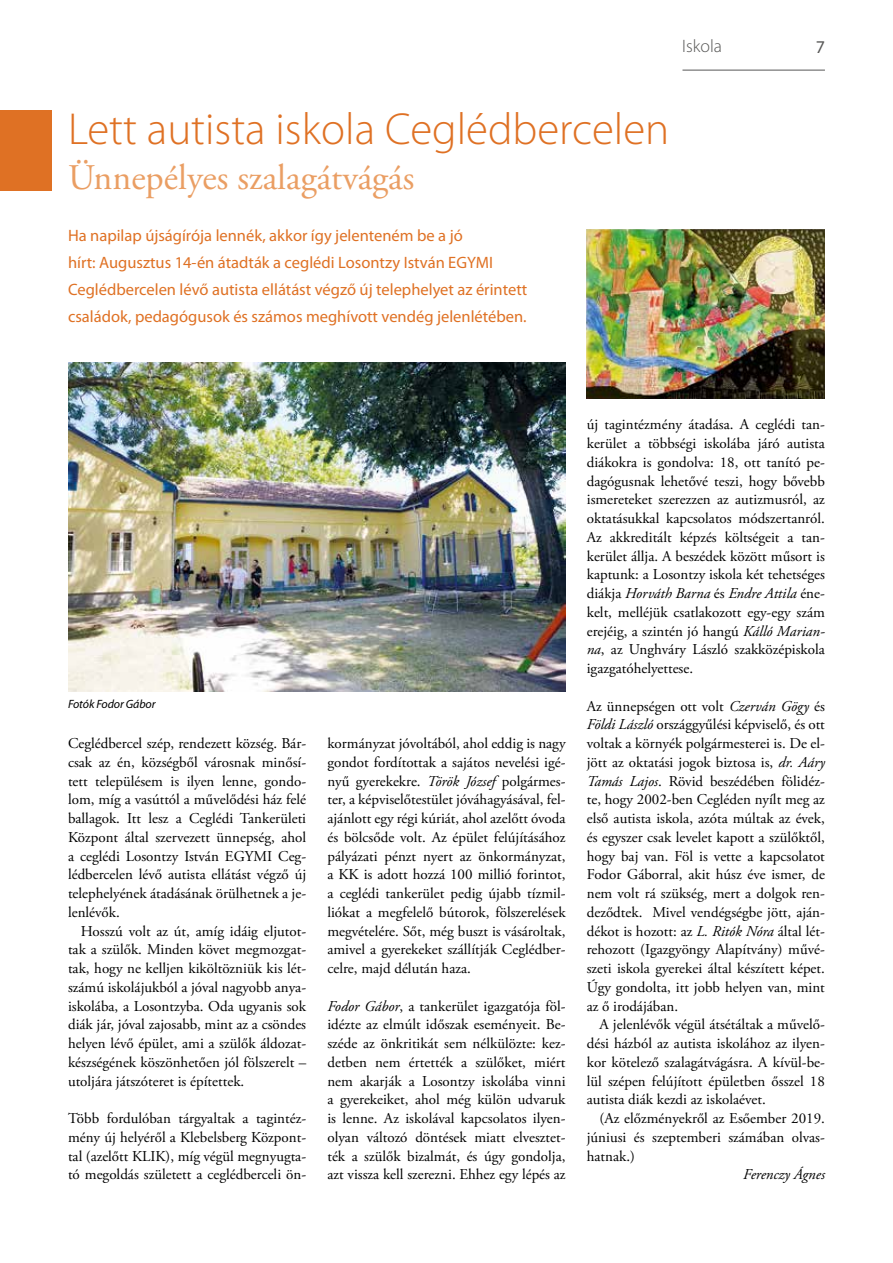
<style>
.page{position:relative;width:893px;height:1263px;background:#fff}
.page>*{position:absolute;margin:0;border:0;box-sizing:border-box;transform-origin:0 0}
.t1{font:300 45px "Myriad Pro";color:#df7124}
.t2{font:36px "Adobe Garamond Pro";color:#ea9e63}
.t3{font:300 18px "Myriad Pro";color:#575756}
.t4{font:18px "Myriad Pro";color:#575756}
.t5{font:16.5px/27px "Myriad Pro";color:#df7124}
.t6{font:15px/18.8px "Adobe Garamond Pro";color:#000;text-align:justify}
.t7{font:italic 15px "Adobe Garamond Pro";color:#000}
.t8{font:italic 12px "Myriad Pro";letter-spacing:-.01em;color:#000}
.s1{font-style:italic}
</style>
<div class="page">
<hr style="left:682px;top:70px;width:143px;height:1px;background:#575756">
<div style="left:0;top:111px;width:51px;height:80px;background:#df7124"></div>
<img style="left:68px;top:362px;width:498px;height:330px">
<img style="left:587px;top:229px;width:238px;height:169px">
<p class="t3" style="left:682px;top:35px;width:41px">Iskola</p>
<p class="t4" style="left:816px;top:37px;width:11px">7</p>
<h1 class="t1" style="left:68px;top:102px;width:603px">Lett autista iskola Ceglédbercelen</h1>
<h2 class="t2" style="left:68px;top:156px;width:348px">Ünnepélyes szalagátvágás</h2>
<p class="t5" style="left:68px;top:223px;width:461px">Ha napilap újságírója lennék, akkor így jelenteném be a jó<br>hírt: Augusztus 14-én átadták a ceglédi Losontzy István EGYMI Ceglédbercelen lévő autista ellátást végző új telephelyet az érintett családok, pedagógusok és számos meghívott vendég jelenlétében.</p>
<p class="t8" style="left:68px;top:696px;width:89px">Fotók Fodor Gábor</p>
<p class="t6" style="left:68px;top:734px;width:240px">Ceglédbercel szép, rendezett község. Bár&shy;csak az én, községből városnak minősí&shy;tett településem is ilyen lenne, gondo&shy;lom, míg a vasúttól a művelődési ház felé ballagok. Itt lesz a Ceglédi Tankerületi Központ által szervezett ünnepség, ahol a ceglédi Losontzy István EGYMI Ceg&shy;lédbercelen lévő autista ellátást végző új telephelyének átadásának örülhetnek a je&shy;lenlévők.</p>
<p class="t6" style="left:68px;top:922px;width:240px;text-indent:13px">Hosszú volt az út, amíg idáig eljutot&shy;tak a szülők. Minden követ megmozgat&shy;tak, hogy ne kelljen kiköltözniük kis lét&shy;számú iskolájukból a jóval nagyobb anya&shy;iskolába, a Losontzyba. Oda ugyanis sok diák jár, jóval zajosabb, mint az a csöndes helyen lévő épület, ami a szülők áldozat&shy;készségének köszönhetően jól fölszerelt – utoljára játszóteret is építettek.</p>
<p class="t6" style="left:68px;top:1109px;width:240px">Több fordulóban tárgyaltak a tagintéz&shy;mény új helyéről a Klebelsberg Központ&shy;tal (azelőtt KLIK), míg végül megnyugta&shy;tó megoldás született a ceglédberceli ön-</p>
<p class="t6" style="left:327px;top:734px;width:240px">kormányzat jóvoltából, ahol eddig is nagy gondot fordítottak a sajátos nevelési igé&shy;nyű gyerekekre. <span class="s1">Török József</span> polgármes&shy;ter, a képviselőtestület jóváhagyásával, fel&shy;ajánlott egy régi kúriát, ahol azelőtt óvoda és bölcsőde volt. Az épület felújításához pályázati pénzt nyert az önkormányzat, a KK is adott hozzá 100 millió forintot, a ceglédi tankerület pedig újabb tízmil&shy;liókat a megfelelő bútorok, fölszerelések megvételére. Sőt, még buszt is vásároltak, amivel a gyerekeket szállítják Ceglédber&shy;celre, majd délután haza.</p>
<p class="t6" style="left:327px;top:997px;width:240px"><span class="s1">Fodor Gábor</span>, a tankerület igazgatója föl&shy;idézte az elmúlt időszak eseményeit. Be&shy;széde az önkritikát sem nélkülözte: kez&shy;detben nem értették a szülőket, miért nem akarják a Losontzy iskolába vinni a gyerekeiket, ahol még külön udvaruk is lenne. Az iskolával kapcsolatos ilyen&shy;olyan változó döntések miatt elvesztet&shy;ték a szülők bizalmát, és úgy gondolja, azt vissza kell szerezni. Ehhez egy lépés az</p>
<p class="t6" style="left:587px;top:416px;width:240px">új tagintézmény átadása. A ceglédi tan&shy;kerület a többségi iskolába járó autista diákokra is gondolva: 18, ott tanító pe&shy;dagógusnak lehetővé teszi, hogy bővebb ismereteket szerezzen az autizmusról, az oktatásukkal kapcsolatos módszertanról.<br>Az akkreditált képzés költségeit a tan&shy;kerület állja. A beszédek között műsort is kaptunk: a Losontzy iskola két tehetséges diákja <span class="s1">Horváth Barna</span> és <span class="s1">Endre Attila</span> éne&shy;kelt, melléjük csatlakozott egy-egy szám erejéig, a szintén jó hangú <span class="s1">Kálló Marian&shy;na</span>, az Unghváry László szakközépiskola igazgatóhelyettese.</p>
<p class="t6" style="left:587px;top:697px;width:240px">Az ünnepségen ott volt <span class="s1">Czerván Gögy</span> és <span class="s1">Földi László</span> országgyűlési képviselő, és ott voltak a környék polgármesterei is. De el&shy;jött az oktatási jogok biztosa is, <span class="s1">dr. Aáry Tamás Lajos</span>. Rövid beszédében fölidéz&shy;te, hogy 2002-ben Cegléden nyílt meg az első autista iskola, azóta múltak az évek, és egyszer csak levelet kapott a szülőktől, hogy baj van. Föl is vette a kapcsolatot Fodor Gáborral, akit húsz éve ismer, de nem volt rá szükség, mert a dolgok ren&shy;deződtek. Mivel vendégségbe jött, aján&shy;dékot is hozott: az <span class="s1">L. Ritók Nóra</span> által lét&shy;rehozott (Igazgyöngy Alapítvány) művé&shy;szeti iskola gyerekei által készített képet.<br>Úgy gondolta, itt jobb helyen van, mint az ő irodájában.</p>
<p class="t6" style="left:587px;top:1016px;width:240px;text-indent:13px">A jelenlévők végül átsétáltak a művelő&shy;dési házból az autista iskolához az ilyen&shy;kor kötelező szalagátvágásra. A kívül-be&shy;lül szépen felújított épületben ősszel 18 autista diák kezdi az iskolaévet.</p>
<p class="t6" style="left:587px;top:1109px;width:240px;text-indent:13px">(Az előzményekről az Esőember 2019. júniusi és szeptemberi számában olvas&shy;hatnak.)</p>
<p class="t7" style="left:743px;top:1166px;width:83px">Ferenczy Ágnes</p>
</div>
